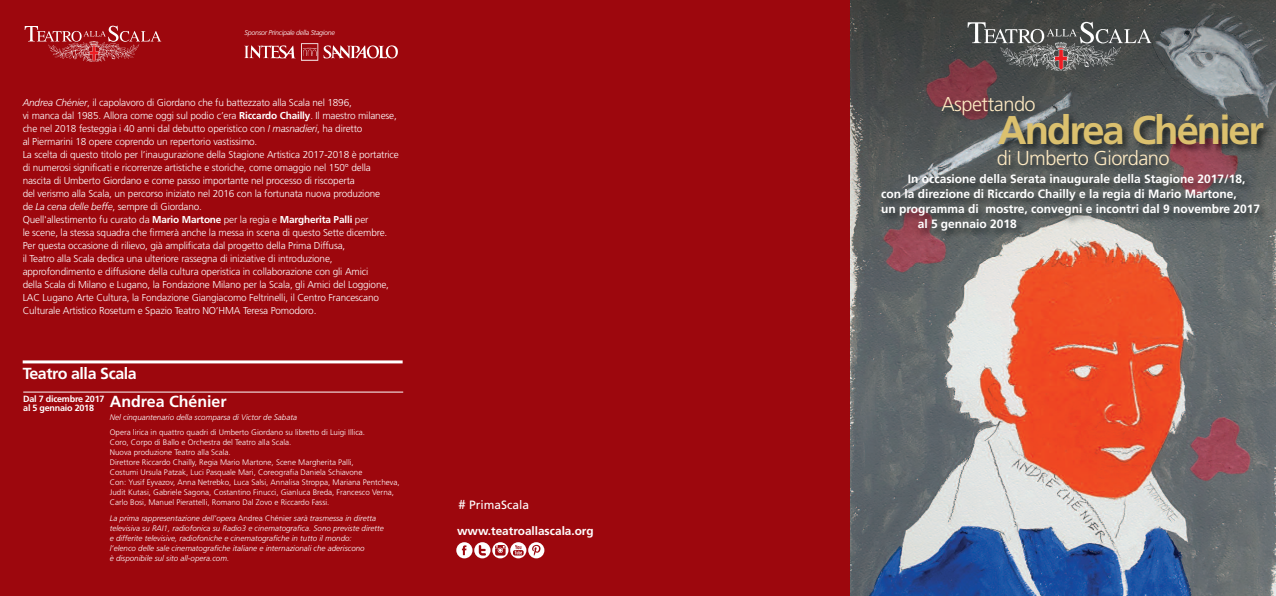
<style>
.page{position:relative;width:1276px;height:596px;background:#fff}
.page>*{position:absolute;margin:0;border:0;box-sizing:border-box;transform-origin:0 0}
.t1{font:700 40px "Frutiger";letter-spacing:-.05em;color:#dbc06e}
.t2{font:300 20px "Frutiger";letter-spacing:-.025em;color:#feeac3}
.t3{font:700 16px "Frutiger";letter-spacing:-.025em;color:#fff}
.t4{font:700 12px "Frutiger";color:#fff}
.t5{font:12px "Frutiger";color:#fff}
.t6{font:700 11.8px "Frutiger";color:#fff}
.t7{font:300 10px/13px "Frutiger";letter-spacing:-.015em;color:#fff}
.t8{font:700 9px/9px "Frutiger";letter-spacing:-.025em;color:#fff}
.t9{font:300 8px/10px "Frutiger";color:#fff}
.t10{font:italic 300 8px/10px "Frutiger";color:#fff}
.t11{font:italic 300 7px "Frutiger";letter-spacing:-.035em;color:#fff}
.s1{font-style:italic}
.s2{font-weight:700}
.s3{font-style:normal}
.s4{font-size:13px}
</style>
<div class="page">
<img style="left:850px;top:0;width:426px;height:595px">
<svg style="left:967px;top:22px;width:184px;height:48px;background:#5d5e5d"></svg>
<img style="left:1000px;top:43px;width:121px;height:27px">
<img style="left:920px;top:83px;width:356px;height:85px">
<div style="left:0;top:0;width:849px;height:595px;background:#9d070d"></div>
<img style="left:244px;top:43px;width:154px;height:18px">
<svg style="left:25px;top:26px;width:136px;height:20px"></svg>
<img style="left:49px;top:41px;width:90px;height:21px">
<img style="left:871px;top:168px;width:405px;height:98px">
<hr style="left:23px;top:360px;width:380px;height:3px;background:#fff">
<hr style="left:23px;top:391px;width:380px;height:1px;background:#fff">
<svg style="left:456px;top:542px;width:88px;height:16px"></svg>
<p class="t11" style="left:244px;top:29px;width:92px">Sponsor Principale della Stagione</p>
<p class="t7" style="left:23px;top:97px;width:378px"><span class="s1">Andrea Chénier</span>, il capolavoro di Giordano che fu battezzato alla Scala nel 1896,<br>vi manca dal 1985. Allora come oggi sul podio c’era <span class="s2">Riccardo Chailly</span>. Il maestro milanese, che nel 2018 festeggia i 40 anni dal debutto operistico con <span class="s1">I masnadieri</span>, ha diretto<br>al Piermarini 18 opere coprendo un repertorio vastissimo.<br>La scelta di questo titolo per l’inaugurazione della Stagione Artistica 2017-2018 è portatrice di numerosi significati e ricorrenze artistiche e storiche, come omaggio nel 150° della nascita di Umberto Giordano e come passo importante nel processo di riscoperta<br>del verismo alla Scala, un percorso iniziato nel 2016 con la fortunata nuova produzione<br>de <span class="s1">La cena delle beffe</span>, sempre di Giordano.<br>Quell'allestimento fu curato da <span class="s2">Mario Martone</span> per la regia e <span class="s2">Margherita Palli</span> per<br>le scene, la stessa squadra che firmerà anche la messa in scena di questo Sette dicembre.<br>Per questa occasione di rilievo, già amplificata dal progetto della Prima Diffusa,<br>il Teatro alla Scala dedica una ulteriore rassegna di iniziative di introduzione, approfondimento e diffusione della cultura operistica in collaborazione con gli Amici<br>della Scala di Milano e Lugano, la Fondazione Milano per la Scala, gli Amici del Loggione, LAC Lugano Arte Cultura, la Fondazione Giangiacomo Feltrinelli, il Centro Francescano Culturale Artistico Rosetum e Spazio Teatro NO’HMA Teresa Pomodoro.</p>
<h3 class="t3" style="left:23px;top:366px;width:116px">Teatro alla Scala</h3>
<p class="t8" style="left:23px;top:394px;width:205px">Dal 7 dicembre 2017<br>al 5 gennaio 2018 <sup>Andrea</sup> <sup>Chénier</sup></p>
<p class="t10" style="left:110px;top:412px;width:189px">Nel cinquantenario della scomparsa di Victor de Sabata</p>
<p class="t9" style="left:110px;top:427px;width:291px">Opera lirica in quattro quadri di Umberto Giordano su libretto di Luigi Illica.<br>Coro, Corpo di Ballo e Orchestra del Teatro alla Scala.<br>Nuova produzione Teatro alla Scala.<br>Direttore Riccardo Chailly, Regia Mario Martone, Scene Margherita Palli,<br>Costumi Ursula Patzak, Luci Pasquale Mari, Coreografia Daniela Schiavone<br>Con: Yusif Eyvazov, Anna Netrebko, Luca Salsi, Annalisa Stroppa, Mariana Pentcheva, Judit Kutasi, Gabriele Sagona, Costantino Finucci, Gianluca Breda, Francesco Verna, Carlo Bosi, Manuel Pierattelli, Romano Dal Zovo e Riccardo Fassi.</p>
<p class="t10" style="left:110px;top:513px;width:275px">La prima rappresentazione dell’opera <span class="s3">Andrea Chénier</span> sarà trasmessa in diretta televisiva su RAI1, radiofonica su Radio3 e cinematografica. Sono previste dirette e differite televisive, radiofoniche e cinematografiche in tutto il mondo:<br>l’elenco delle sale cinematografiche italiane e internazionali che aderiscono<br>è disponibile sul sito all-opera.com.</p>
<p class="t5" style="left:458px;top:499px;width:72px"><span class="s4">#</span> PrimaScala</p>
<p class="t6" style="left:457px;top:526px;width:138px">www.teatroallascala.org</p>
<h2 class="t2" style="left:941px;top:96px;width:96px">Aspettando</h2>
<h1 class="t1" style="left:998px;top:114px;width:268px">Andrea Chénier</h1>
<h2 class="t2" style="left:997px;top:150px;width:174px">di Umberto Giordano</h2>
<p class="t4" style="left:907px;top:174px;width:339px">In occasione della Serata inaugurale della Stagione 2017/18,</p>
<p class="t4" style="left:881px;top:189px;width:357px">con la direzione di Riccardo Chailly e la regia di Mario Martone,</p>
<p class="t4" style="left:881px;top:204px;width:380px">un programma di mostre, convegni e incontri dal 9 novembre 2017</p>
<p class="t4" style="left:917px;top:219px;width:101px">al 5 gennaio 2018</p>
</div>
